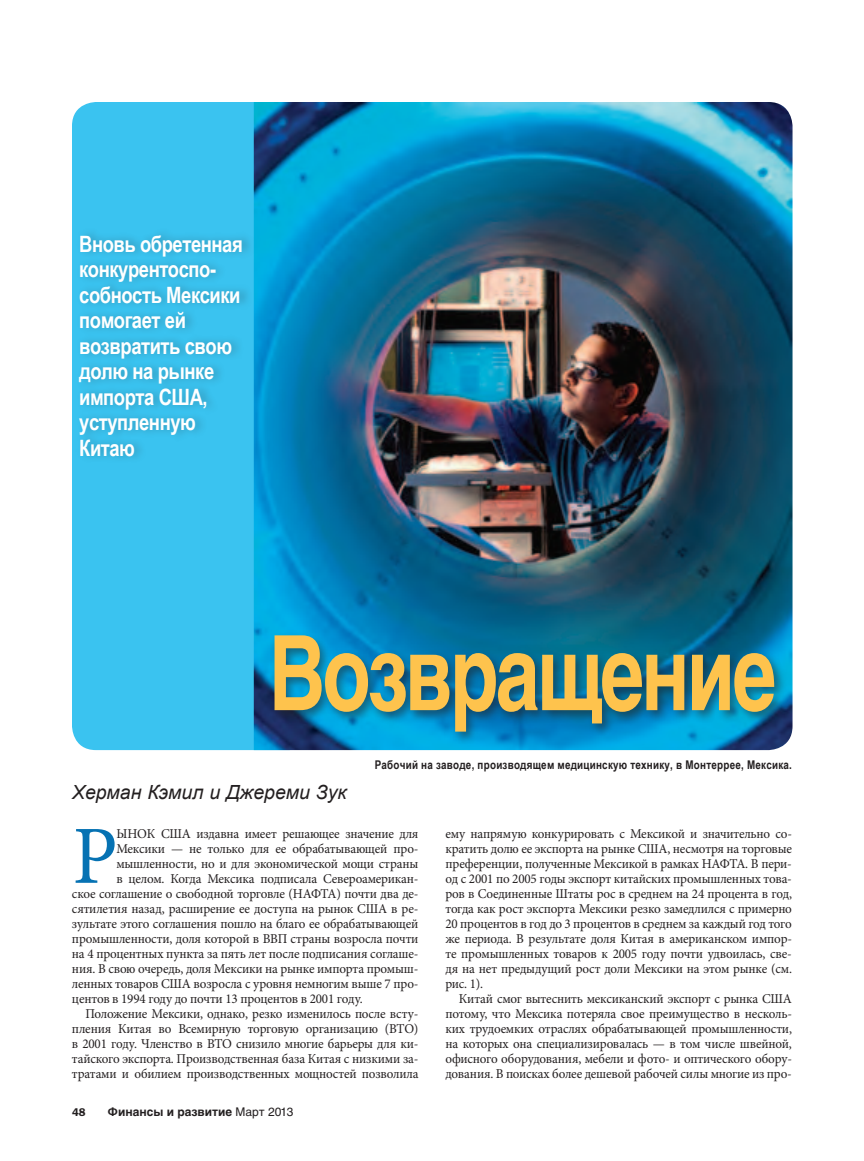
<style>
.page{position:relative;width:864px;height:1161px;background:#fff}
.page>*{position:absolute;margin:0;border:0;box-sizing:border-box;transform-origin:0 0}
.t1{font:700 104.1px "Helvetica Cyr";letter-spacing:-.035em;color:#fec34d;scale:.76 1}
.t2{font:82.8px "Minion Pro";color:#0672b3}
.t3{font:700 22.5px/25.5px "Arial Narrow";letter-spacing:-.02em;color:#fff}
.t4{font:italic 19.5px "Arial";color:#231f20}
.t5{font:13.5px/15px "Minion Pro";letter-spacing:-.015em;color:#231f20;text-align:justify}
.t6{font:700 12px "Arial Narrow";letter-spacing:.02em;color:#231f20}
.t7{font:700 12px "Helvetica Cyr";color:#231f20}
.t8{font:600 11.25px "ITC Franklin Gothic Std";color:#231f20}
.s1{font-family:"Helvetica Cyr Upright";font-weight:400}
</style>
<div class="page">
<div style="left:72px;top:102px;width:182px;height:648px;background:#3ac3f0"></div>
<img style="left:254px;top:102px;width:539px;height:648px">
<div style="left:76px;top:227px;width:178px;height:237px;background:#231f20;opacity:.25"></div>
<div style="left:271px;top:632px;width:516px;height:113px;background:#231f20;opacity:.5"></div>
<h3 class="t3" style="left:79px;top:230px;width:165px">Вновь обретенная конкурентоспо&shy;собность Мексики помогает ей возвратить свою долю на рынке импорта США, уступленную<br>Китаю</h3>
<h1 class="t1" style="left:268px;top:614px;width:670px">Возвращение</h1>
<p class="t6" style="left:375px;top:755px;width:419px">Рабочий на заводе, производящем медицинскую технику, в Монтеррее, Мексика.</p>
<h3 class="t4" style="left:72px;top:780px;width:276px">Херман Кэмил и Джереми Зук</h3>
<h2 class="t2" style="left:72px;top:801px;width:47px">Р</h2>
<p class="t5" style="left:116px;top:826px;width:304px">ынок США издавна имеет решающее значение для</p>
<p class="t5" style="left:116px;top:841px;width:304px">Мексики — не только для ее обрабатывающей про-</p>
<p class="t5" style="left:116px;top:856px;width:304px">мышленности, но и для экономической мощи страны</p>
<p class="t5" style="left:116px;top:871px;width:304px">в целом. Когда Мексика подписала Североамерикан-</p>
<p class="t5" style="left:72px;top:886px;width:348px">ское соглашение о свободной торговле (НАФТА) почти два де-</p>
<p class="t5" style="left:72px;top:901px;width:348px">сятилетия назад, расширение ее доступа на рынок США в ре-</p>
<p class="t5" style="left:72px;top:916px;width:348px">зультате этого соглашения пошло на благо ее обрабатывающей</p>
<p class="t5" style="left:72px;top:931px;width:348px">промышленности, доля которой в ВВП страны возросла почти</p>
<p class="t5" style="left:72px;top:946px;width:348px">на 4 процентных пункта за пять лет после подписания соглаше-</p>
<p class="t5" style="left:72px;top:961px;width:348px">ния. В свою очередь, доля Мексики на рынке импорта промыш-</p>
<p class="t5" style="left:72px;top:976px;width:348px">ленных товаров США возросла с уровня немногим выше 7 про-</p>
<p class="t5" style="left:72px;top:991px;width:292px">центов в 1994 году до почти 13 процентов в 2001 году.</p>
<p class="t5" style="left:85px;top:1006px;width:335px">Положение Мексики, однако, резко изменилось после всту-</p>
<p class="t5" style="left:72px;top:1021px;width:348px">пления Китая во Всемирную торговую организацию (ВТО)</p>
<p class="t5" style="left:72px;top:1036px;width:348px">в 2001 году. Членство в ВТО снизило многие барьеры для ки-</p>
<p class="t5" style="left:72px;top:1051px;width:348px">тайского экспорта. Производственная база Китая с низкими за-</p>
<p class="t5" style="left:72px;top:1066px;width:348px">тратами и обилием производственных мощностей позволила</p>
<p class="t8" style="left:72px;top:1106px;width:15px">48</p>
<p class="t7" style="left:108px;top:1105px;width:187px">Финансы и развитие <span class="s1">Март 2013</span></p>
<p class="t5" style="left:445px;top:826px;width:348px">ему напрямую конкурировать с Мексикой и значительно со&shy;кратить долю ее экспорта на рынке США, несмотря на торговые преференции, полученные Мексикой в рамках НАФТА. В пери&shy;од с 2001 по 2005 годы экспорт китайских промышленных това&shy;ров в Соединенные Штаты рос в среднем на 24 процента в год, тогда как рост экспорта Мексики резко замедлился с примерно 20 процентов в год до 3 процентов в среднем за каждый год того же периода. В результате доля Китая в американском импор&shy;те промышленных товаров к 2005 году почти удвоилась, све&shy;дя на нет предыдущий рост доли Мексики на этом рынке (см. рис. 1).</p>
<p class="t5" style="left:445px;top:991px;width:348px;text-indent:14px">Китай смог вытеснить мексиканский экспорт с рынка США потому, что Мексика потеряла свое преимущество в несколь&shy;ких трудоемких отраслях обрабатывающей промышленности, на которых она специализировалась — в том числе швейной, офисного оборудования, мебели и фото- и оптического обору&shy;дования. В поисках более дешевой рабочей силы многие из про-</p>
</div>
